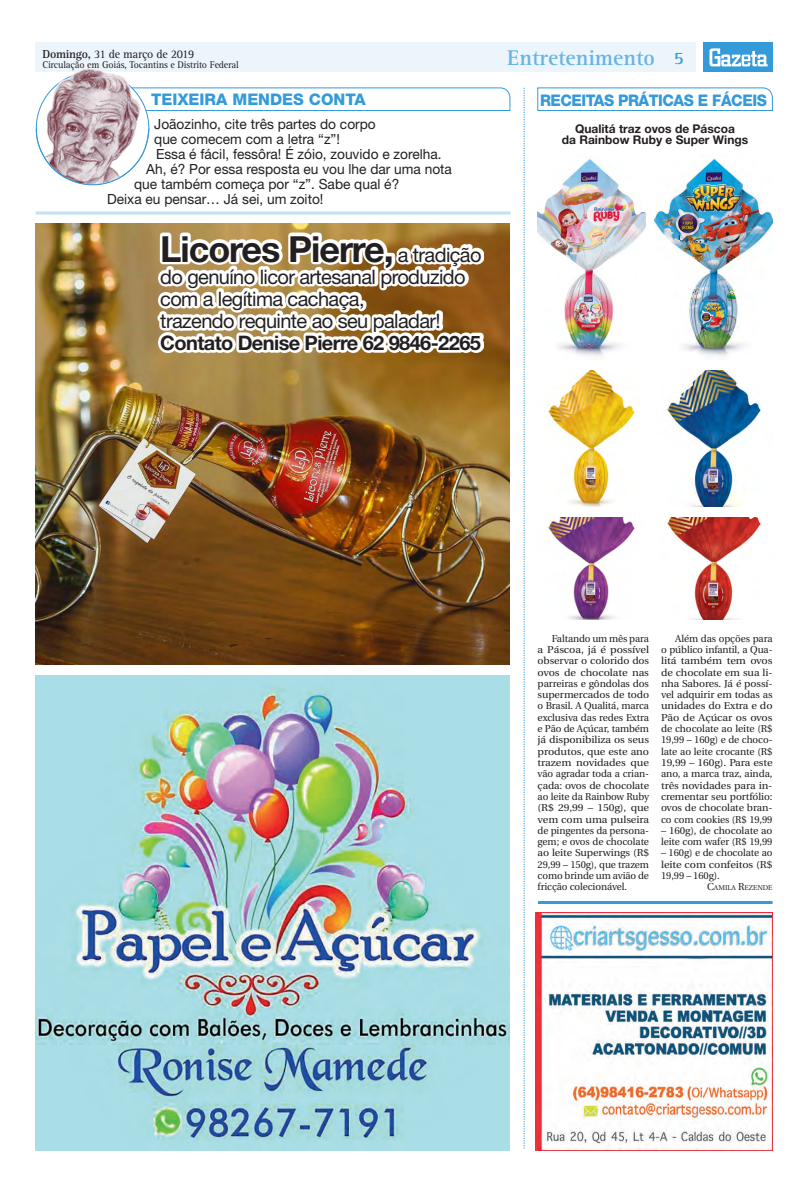
<style>
.page{position:relative;width:808px;height:1191px;background:#fff}
.page>*{position:absolute;margin:0;border:0;box-sizing:border-box;transform-origin:0 0}
.txt_colunas{font:700 36px "Helvetica Neue";letter-spacing:-.03em;color:#231f20}
.t1{font:700 22px "Rotis Serif";color:#67b3e3}
.txt_colunas-2{font:700 20px/22px "Helvetica Neue";letter-spacing:-.03em;color:#231f20}
.txt_colunas-3{font:20px/22px "Helvetica Neue";letter-spacing:-.03em;color:#231f20}
.t2{font:700 18px "Rotis Serif";color:#349ada}
.Coluna_nome{font:800 16px "Helvetica Neue";letter-spacing:-.03em;color:#349ada;scale:.95 1}
.Coluna_nome-2{font:800 16px "Helvetica Neue";color:#349ada}
.txt_colunas-4{font:14px "Helvetica Neue";color:#231f20}
.Intertítulo{font:700 12px "Helvetica Neue";color:#231f20}
.t3{font:12px "Rotis Serif";letter-spacing:-.02em;color:#231f20}
.TExto_Corrido{font:10px/11.3px "Utopia";letter-spacing:-.01em;color:#231f20;text-align:justify}
.t4{font:10px "Rotis Serif";letter-spacing:-.02em;color:#231f20}
.TExto_Corrido-2{font:7px "Utopia";color:#231f20}
.s1{font-weight:700}
.s2{font-weight:400;font-size:20px}
.s3{font-weight:400}
.s4{font-size:10px}
</style>
<div class="page">
<div style="left:35px;top:43px;width:661px;height:29px;background:#ebf5fb"></div>
<div style="left:703px;top:43px;width:69px;height:29px;background:#349ada"></div>
<svg style="left:709px;top:48px;width:59px;height:18px"></svg>
<img style="left:35px;top:223px;width:475px;height:441px">
<svg style="left:524px;top:88px;width:1px;height:1060px"></svg>
<svg style="left:142px;top:88px;width:368px;height:23px"></svg>
<hr style="left:36px;top:211px;width:475px;height:3px;background:#c2e1f4">
<img style="left:43px;top:68px;width:99px;height:60px">
<svg style="left:36px;top:128px;width:113px;height:58px"></svg>
<hr style="left:538px;top:901px;width:234px;height:3px;background:#349ada">
<svg style="left:157px;top:233px;width:327px;height:120px"></svg>
<img style="left:35px;top:675px;width:475px;height:475px">
<img style="left:535px;top:913px;width:237px;height:237px">
<svg style="left:537px;top:88px;width:236px;height:23px"></svg>
<img style="left:548px;top:370px;width:87px;height:136px">
<img style="left:665px;top:371px;width:96px;height:135px">
<img style="left:538px;top:159px;width:108px;height:198px">
<img style="left:654px;top:158px;width:118px;height:199px">
<img style="left:547px;top:517px;width:88px;height:102px">
<img style="left:667px;top:517px;width:94px;height:102px">
<p class="t3" style="left:43px;top:47px;width:153px"><span class="s1">Domingo,</span> 31 de março de 2019</p>
<p class="t4" style="left:43px;top:59px;width:198px">Circulação em Goiás, Tocantins e Distrito Federal</p>
<p class="t1" style="left:507px;top:45px;width:149px">Entretenimento</p>
<p class="t2" style="left:674px;top:48px;width:12px">5</p>
<p class="Coluna_nome-2" style="left:151px;top:90px;width:216px">TEIXEIRA MENDES CONTA</p>
<p class="txt_colunas-4" style="left:154px;top:115px;width:223px">Joãozinho, cite três partes do corpo</p>
<p class="txt_colunas-4" style="left:154px;top:130px;width:187px">que comecem com a letra “z”!</p>
<p class="txt_colunas-4" style="left:156px;top:145px;width:287px">Essa é fácil, fessôra! É zóio, zouvido e zorelha.</p>
<p class="txt_colunas-4" style="left:146px;top:160px;width:307px">Ah, é? Por essa resposta eu vou lhe dar uma nota</p>
<p class="txt_colunas-4" style="left:134px;top:175px;width:267px">que também começa por “z”. Sabe qual é?</p>
<p class="txt_colunas-4" style="left:107px;top:190px;width:218px">Deixa eu pensar… Já sei, um zoito!</p>
<p class="txt_colunas" style="left:160px;top:226px;width:323px">Licores Pierre, <span class="s2">a tradição</span></p>
<p class="txt_colunas-3" style="left:160px;top:265px;width:307px">do genuíno licor artesanal produzido com a legítima cachaça,</p>
<p class="txt_colunas-2" style="left:160px;top:309px;width:322px"><span class="s3">trazendo requinte ao seu paladar!<br></span>Contato Denise Pierre 62 9846-2265</p>
<p class="Coluna_nome" style="left:540px;top:90px;width:240px">RECEITAS PRÁTICAS E FÁCEIS</p>
<p class="Intertítulo" style="left:575px;top:121px;width:162px">Qualitá traz ovos de Páscoa</p>
<p class="Intertítulo" style="left:562px;top:133px;width:188px">da Rainbow Ruby e Super Wings</p>
<p class="TExto_Corrido" style="left:538px;top:633px;width:113px;text-indent:14px">Faltando um mês para a Páscoa, já é possível observar o colorido dos ovos de chocolate nas parreiras e gôndolas dos supermercados de todo o Brasil. A Qualitá, marca exclusiva das redes Extra e Pão de Açúcar, também já disponibiliza os seus produtos, que este ano trazem novidades que vão agradar toda a crian&shy;çada: ovos de chocolate ao leite da Rainbow Ruby (R$ 29,99 – 150g), que vem com uma pulseira de pingentes da persona&shy;gem; e ovos de chocolate ao leite Superwings (R$ 29,99 – 150g), que trazem como brinde um avião de fricção colecionável.</p>
<p class="TExto_Corrido" style="left:661px;top:633px;width:113px;text-indent:14px">Além das opções para o público infantil, a Qua&shy;litá também tem ovos de chocolate em sua li&shy;nha Sabores. Já é possí&shy;vel adquirir em todas as unidades do Extra e do Pão de Açúcar os ovos de chocolate ao leite (R$ 19,99 – 160g) e de choco&shy;late ao leite crocante (R$ 19,99 – 160g). Para este ano, a marca traz, ainda, três novidades para in&shy;crementar seu portfólio: ovos de chocolate bran&shy;co com cookies (R$ 19,99</p>
<p class="TExto_Corrido" style="left:661px;top:825px;width:113px">– 160g), de chocolate ao leite com wafer (R$ 19,99</p>
<p class="TExto_Corrido" style="left:661px;top:847px;width:113px">– 160g) e de chocolate ao leite com confeitos (R$ 19,99 – 160g).</p>
<p class="TExto_Corrido-2" style="left:707px;top:884px;width:67px"><span class="s4">C</span>AMILA <span class="s4">R</span>EZENDE</p>
</div>
